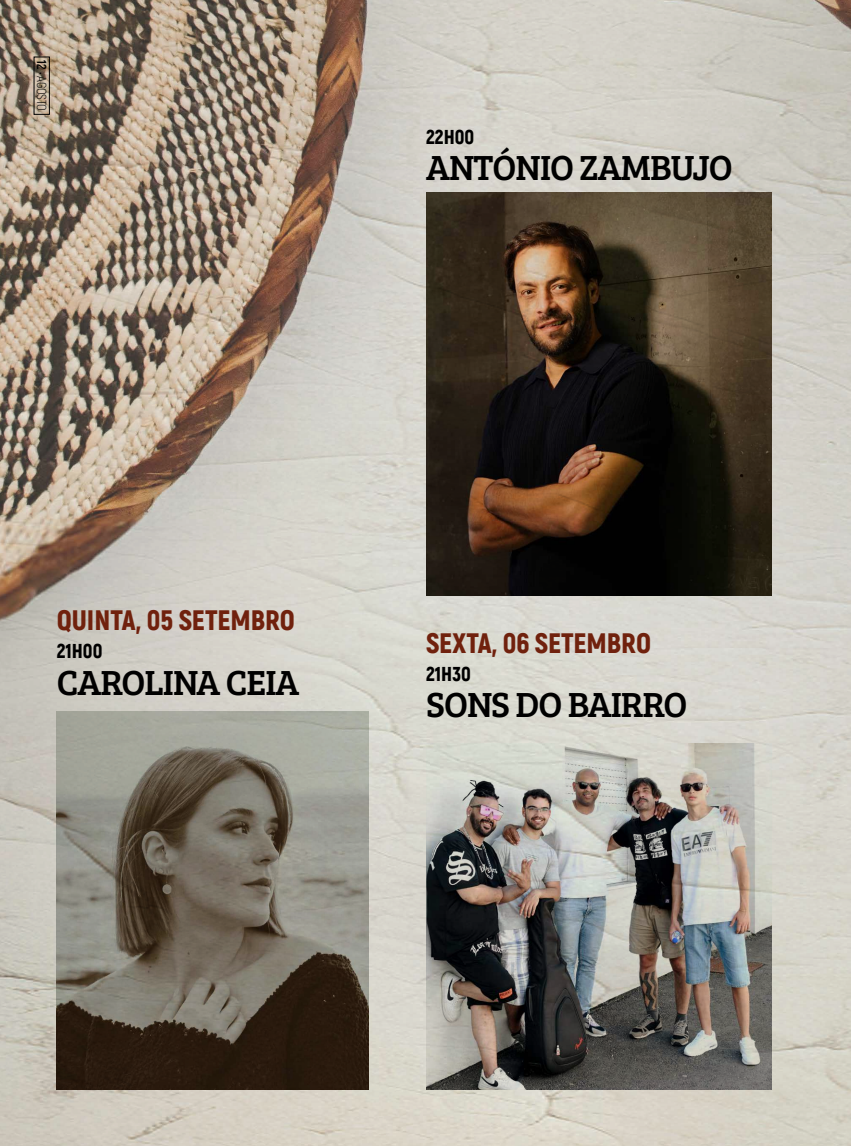
<style>
.page{position:relative;width:851px;height:1146px;background:#fff}
.page>*{position:absolute;margin:0;border:0;box-sizing:border-box;transform-origin:0 0}
.t1{font:36px "Bree Serif";letter-spacing:-.025em;color:#000}
.t2{font:900 28px "Akrobat";color:#70210d}
.t3{font:900 20px "Akrobat";color:#000}
.t4{font:300 13px "Akrobat";letter-spacing:-.025em;color:#000}
.s1{font-weight:700}
</style>
<div class="page">
<img style="left:0;top:0;width:850px;height:1145px">
<img style="left:57px;top:711px;width:312px;height:378px">
<img style="left:426px;top:193px;width:345px;height:402px">
<img style="left:426px;top:743px;width:345px;height:346px">
<p class="t4" style="left:49px;top:60px;width:52px;rotate:90deg"><span class="s1">12 ·</span> AGOSTO</p>
<p class="t3" style="left:426px;top:123px;width:50px">22H00</p>
<p class="t1" style="left:426px;top:141px;width:308px">ANTÓNIO ZAMBUJO</p>
<p class="t2" style="left:57px;top:602px;width:240px">QUINTA, 05 SETEMBRO</p>
<p class="t3" style="left:57px;top:638px;width:47px">21H00</p>
<p class="t1" style="left:57px;top:655px;width:244px">CAROLINA CEIA</p>
<p class="t2" style="left:426px;top:625px;width:226px">SEXTA, 06 SETEMBRO</p>
<p class="t3" style="left:426px;top:661px;width:46px">21H30</p>
<p class="t1" style="left:426px;top:678px;width:263px">SONS DO BAIRRO</p>
</div>
